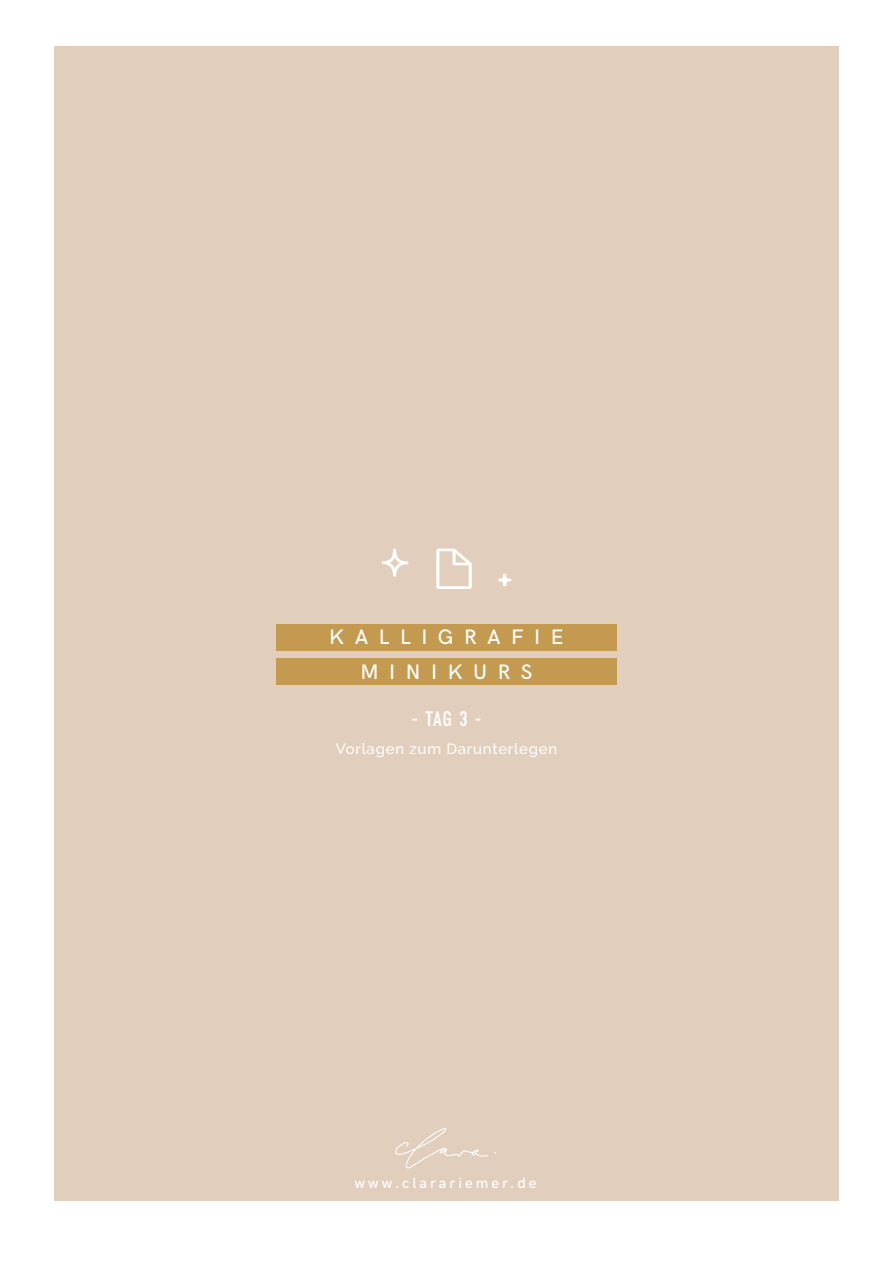
<style>
.page{position:relative;width:893px;height:1263px;background:#fff}
.page>*{position:absolute;margin:0;border:0;box-sizing:border-box;transform-origin:0 0}
.t1{font:500 21px "HK Grotesk";letter-spacing:.5em;color:#fff}
.t2{font:21px "DIN Condensed";color:#fff}
.t3{font:500 15px "Raleway";letter-spacing:.05em;color:#fff}
.t4{font:500 15px "HK Grotesk";letter-spacing:.2em;color:#fff}
</style>
<div class="page">
<div style="left:54px;top:46px;width:785px;height:1155px;background:#e1cebd"></div>
<div style="left:276px;top:624px;width:341px;height:26px;background:#c49a50"></div>
<div style="left:276px;top:658px;width:341px;height:27px;background:#c49a50"></div>
<svg style="left:436px;top:549px;width:36px;height:40px"></svg>
<svg style="left:382px;top:549px;width:26px;height:27px"></svg>
<svg style="left:498px;top:574px;width:13px;height:12px"></svg>
<svg style="left:395px;top:1128px;width:93px;height:40px"></svg>
<p class="t1" style="left:329px;top:621px;width:236px">KALLIGRAFIE</p>
<p class="t1" style="left:361px;top:656px;width:173px">MINIKURS</p>
<p class="t2" style="left:412px;top:707px;width:71px">- TAG 3 -</p>
<p class="t3" style="left:336px;top:740px;width:223px">Vorlagen zum Darunterlegen</p>
<p class="t4" style="left:355px;top:1172px;width:183px">www.clarariemer.de</p>
</div>
